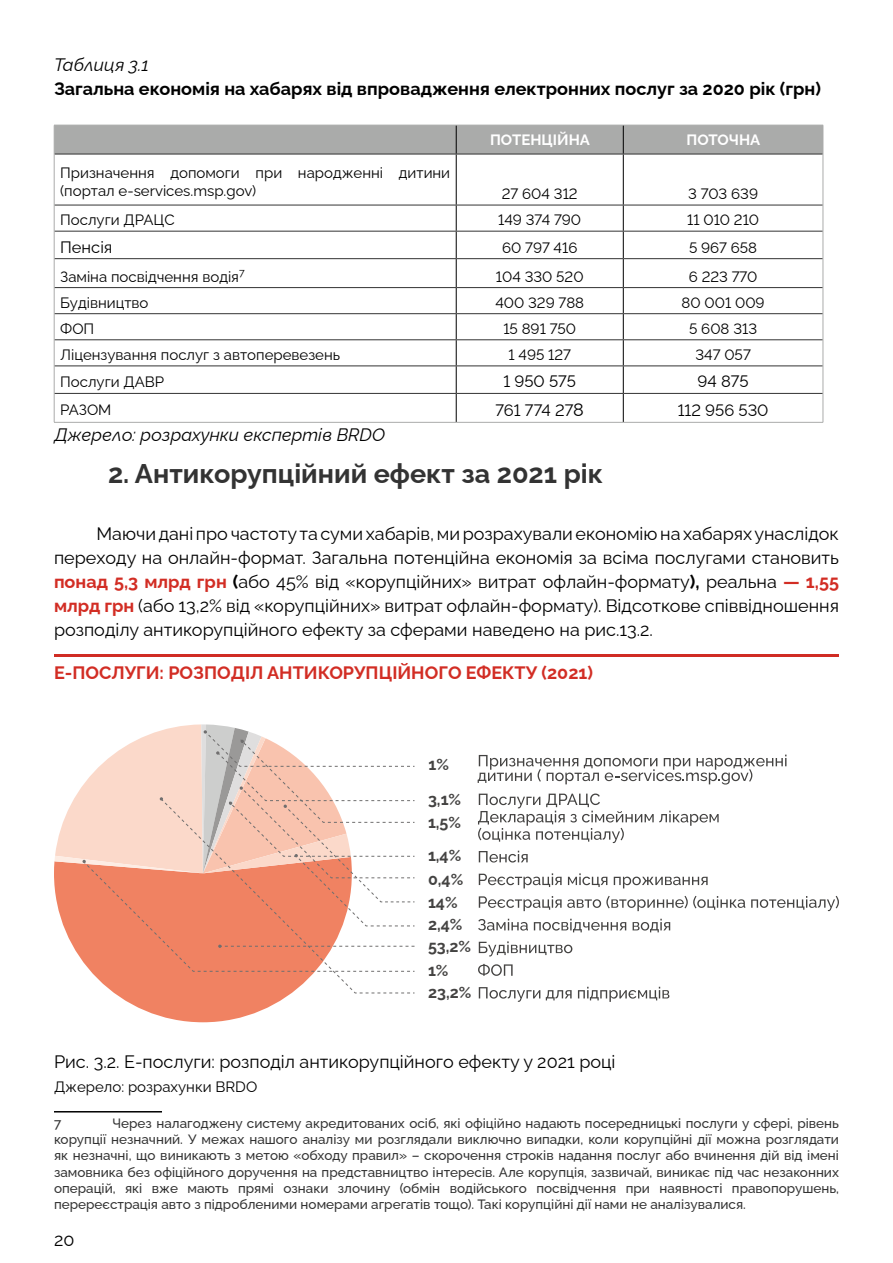
<style>
.page{position:relative;width:893px;height:1263px;background:#fff}
.page>*{position:absolute;margin:0;border:0;box-sizing:border-box;transform-origin:0 0}
.ПІДЗАГОЛОВОК_2{font:700 27px "Raleway";color:#333}
.t1{font:18px/24px "Raleway";color:#000;text-align:justify}
.t2{font:700 18px "Raleway";color:#000}
.t3{font:700 18px "Raleway";color:#d22d24}
.t4{font:italic 18px "Raleway";color:#000}
.t5{font:16.5px "Raleway";color:#000}
.t6{font:700 16.05px/22.2px "Raleway";color:#444342}
.t7{font:15px/18px "Raleway";color:#000}
.t8{font:700 15px "Raleway";color:#fff}
.ЗНОСКИ{font:500 13.5px/16.2px "Raleway";color:#333;text-align:justify}
.s1{font-size:18px}
.s2{font-weight:700;color:#d22d24}
.s3{font-weight:700}
</style>
<div class="page">
<hr style="left:456px;top:154px;width:1px;height:51px;background:#000">
<hr style="left:623px;top:154px;width:1px;height:51px;background:#000">
<svg style="left:456px;top:206px;width:1px;height:216px"></svg>
<svg style="left:623px;top:206px;width:1px;height:216px"></svg>
<hr style="left:54px;top:154px;width:402px;height:1px;background:#333">
<hr style="left:456px;top:154px;width:167px;height:1px;background:#333">
<hr style="left:623px;top:154px;width:200px;height:1px;background:#333">
<hr style="left:54px;top:205px;width:402px;height:1px;background:#333">
<hr style="left:456px;top:205px;width:167px;height:1px;background:#333">
<hr style="left:623px;top:205px;width:200px;height:1px;background:#333">
<hr style="left:54px;top:231px;width:402px;height:1px;background:#333">
<hr style="left:456px;top:231px;width:167px;height:1px;background:#333">
<hr style="left:623px;top:231px;width:200px;height:1px;background:#333">
<hr style="left:54px;top:258px;width:402px;height:1px;background:#333">
<hr style="left:456px;top:258px;width:167px;height:1px;background:#333">
<hr style="left:623px;top:258px;width:200px;height:1px;background:#333">
<hr style="left:54px;top:287px;width:402px;height:1px;background:#333">
<hr style="left:456px;top:287px;width:167px;height:1px;background:#333">
<hr style="left:623px;top:287px;width:200px;height:1px;background:#333">
<hr style="left:54px;top:313px;width:402px;height:1px;background:#333">
<hr style="left:456px;top:313px;width:167px;height:1px;background:#333">
<hr style="left:623px;top:313px;width:200px;height:1px;background:#333">
<hr style="left:54px;top:339px;width:402px;height:1px;background:#333">
<hr style="left:456px;top:339px;width:167px;height:1px;background:#333">
<hr style="left:623px;top:339px;width:200px;height:1px;background:#333">
<hr style="left:54px;top:365px;width:402px;height:1px;background:#333">
<hr style="left:456px;top:365px;width:167px;height:1px;background:#333">
<hr style="left:623px;top:365px;width:200px;height:1px;background:#333">
<hr style="left:54px;top:393px;width:402px;height:1px;background:#333">
<hr style="left:456px;top:393px;width:167px;height:1px;background:#333">
<hr style="left:623px;top:393px;width:200px;height:1px;background:#333">
<div style="left:54px;top:125px;width:770px;height:29px;background:#aaabaa"></div>
<hr style="left:54px;top:154px;width:1px;height:51px;background:#aaabaa">
<hr style="left:823px;top:154px;width:1px;height:51px;background:#aaabaa">
<svg style="left:54px;top:205px;width:1px;height:217px"></svg>
<svg style="left:823px;top:205px;width:1px;height:217px"></svg>
<hr style="left:54px;top:422px;width:402px;height:1px;background:#aaabaa">
<hr style="left:456px;top:422px;width:167px;height:1px;background:#aaabaa">
<hr style="left:623px;top:422px;width:200px;height:1px;background:#aaabaa">
<hr style="left:54px;top:1111px;width:108px;height:1px;background:#000">
<hr style="left:54px;top:654px;width:785px;height:3px;background:#d02c24">
<svg style="left:114px;top:993px;width:176px;height:29px;fill:#f08262"></svg>
<svg style="left:478px;top:755px;width:308px;height:29px"></svg>
<svg style="left:478px;top:793px;width:241px;height:50px"></svg>
<svg style="left:479px;top:851px;width:49px;height:11px"></svg>
<svg style="left:479px;top:873px;width:83px;height:15px"></svg>
<svg style="left:568px;top:873px;width:39px;height:14px"></svg>
<svg style="left:614px;top:877px;width:94px;height:11px"></svg>
<svg style="left:479px;top:896px;width:266px;height:15px"></svg>
<svg style="left:751px;top:896px;width:88px;height:15px"></svg>
<svg style="left:478px;top:919px;width:50px;height:11px"></svg>
<svg style="left:534px;top:919px;width:92px;height:13px"></svg>
<svg style="left:633px;top:919px;width:37px;height:13px"></svg>
<svg style="left:479px;top:941px;width:93px;height:15px"></svg>
<svg style="left:478px;top:964px;width:35px;height:12px"></svg>
<svg style="left:479px;top:987px;width:61px;height:15px"></svg>
<svg style="left:546px;top:990px;width:26px;height:10px"></svg>
<svg style="left:578px;top:987px;width:91px;height:15px"></svg>
<svg style="left:54px;top:724px;width:361px;height:269px"></svg>
<p class="t4" style="left:54px;top:50px;width:96px">Таблиця 3.1</p>
<p class="t2" style="left:54px;top:74px;width:768px">Загальна економія на хабарях від впровадження електронних послуг за 2020 рік (грн)</p>
<p class="t8" style="left:490px;top:128px;width:101px">ПОТЕНЦІЙНА</p>
<p class="t8" style="left:686px;top:128px;width:75px">ПОТОЧНА</p>
<p class="t7" style="left:60px;top:162px;width:392px">Призначення допомоги при народженні дитини (портал e-services.msp.gov)</p>
<p class="t7" style="left:502px;top:183px;width:77px">27 604 312</p>
<p class="t7" style="left:688px;top:183px;width:71px">3 703 639</p>
<p class="t7" style="left:60px;top:209px;width:116px">Послуги ДРАЦС</p>
<p class="t7" style="left:498px;top:209px;width:84px">149 374 790</p>
<p class="t7" style="left:687px;top:209px;width:73px">11 010 210</p>
<p class="t5" style="left:60px;top:234px;width:54px">Пенсія</p>
<p class="t7" style="left:502px;top:237px;width:77px">60 797 416</p>
<p class="t7" style="left:689px;top:237px;width:70px">5 967 658</p>
<p class="t7" style="left:60px;top:266px;width:186px">Заміна посвідчення водія<sup>7</sup></p>
<p class="t7" style="left:496px;top:266px;width:89px">104 330 520</p>
<p class="t7" style="left:689px;top:266px;width:70px">6 223 770</p>
<p class="t7" style="left:60px;top:292px;width:90px">Будівництво</p>
<p class="t7" style="left:495px;top:292px;width:90px">400 329 788</p>
<p class="t7" style="left:682px;top:292px;width:85px">80 001 009</p>
<p class="t7" style="left:60px;top:318px;width:36px">ФОП</p>
<p class="t7" style="left:503px;top:318px;width:74px">15 891 750</p>
<p class="t7" style="left:689px;top:318px;width:69px">5 608 313</p>
<p class="t7" style="left:60px;top:344px;width:281px">Ліцензування послуг з автоперевезень</p>
<p class="t7" style="left:508px;top:344px;width:64px">1 495 127</p>
<p class="t7" style="left:695px;top:344px;width:57px">347 057</p>
<p class="t7" style="left:60px;top:371px;width:106px">Послуги ДАВР</p>
<p class="t5" style="left:503px;top:368px;width:74px">1 950 575</p>
<p class="t5" style="left:698px;top:368px;width:53px">94 875</p>
<p class="t7" style="left:60px;top:399px;width:53px">РАЗОМ</p>
<p class="t5" style="left:495px;top:397px;width:90px">761 774 27<span class="s1">8</span></p>
<p class="t5" style="left:678px;top:397px;width:92px">112 956 530</p>
<p class="t4" style="left:54px;top:420px;width:333px">Джерело: розрахунки експертів BRDO</p>
<p class="ПІДЗАГОЛОВОК_2" style="left:108px;top:451px;width:497px">2. Антикорупційний ефект за 2021 рік</p>
<p class="t1" style="left:54px;top:519px;width:786px;text-indent:43px">Маючи дані про частоту та суми хабарів, ми розрахували економію на хабарях унаслідок переходу на онлайн-формат. Загальна потенційна економія за всіма послугами становить <span class="s2">понад 5,3 млрд грн</span> <span class="s3">(</span>або 45% від «корупційних» витрат офлайн-формату<span class="s3">),</span> реальна <span class="s2">— 1,55 млрд грн</span> (або 13,2% від «корупційних» витрат офлайн-формату). Відсоткове співвідношення розподілу антикорупційного ефекту за сферами наведено на рис.13.2.</p>
<p class="t3" style="left:54px;top:658px;width:540px">Е-ПОСЛУГИ: РОЗПОДІЛ АНТИКОРУПЦІЙНОГО ЕФЕКТУ (2021)</p>
<p class="t6" style="left:428px;top:746px;width:35px;line-height:34.5px">1%<br>3,1%</p>
<p class="t6" style="left:428px;top:804px;width:35px;line-height:33.2px">1,5%<br>1,4%</p>
<p class="t6" style="left:428px;top:866px;width:45px">0,4%<br>14%<br>2,4%<br>53,2%</p>
<p class="t6" style="left:428px;top:957px;width:45px;line-height:22.6px">1%<br>23,2%</p>
<p class="t1" style="left:54px;top:1047px;width:563px">Рис. 3.2. Е-послуги: розподіл антикорупційного ефекту у 2021 році</p>
<p class="t7" style="left:54px;top:1076px;width:205px">Джерело: розрахунки BRDO</p>
<p class="ЗНОСКИ" style="left:54px;top:1113px;width:9px">7</p>
<p class="ЗНОСКИ" style="left:54px;top:1113px;width:786px;text-indent:58px">Через налагоджену систему акредитованих осіб, які офіційно надають посередницькі послуги у сфері, рівень корупції незначний. У межах нашого аналізу ми розглядали виключно випадки, коли корупційні дії можна розглядати як незначні, що виникають з метою «обходу правил» – скорочення строків надання послуг або вчинення дій від імені замовника без офіційного доручення на представництво інтересів. Але корупція, зазвичай, виникає під час незаконних операцій, які вже мають прямі ознаки злочину (обмін водійського посвідчення при наявності правопорушень, перереєстрація авто з підробленими номерами агрегатів тощо). Такі корупційні дії нами не аналізувалися.</p>
<h2 class="t1" style="left:54px;top:1226px;width:22px">20</h2>
</div>
